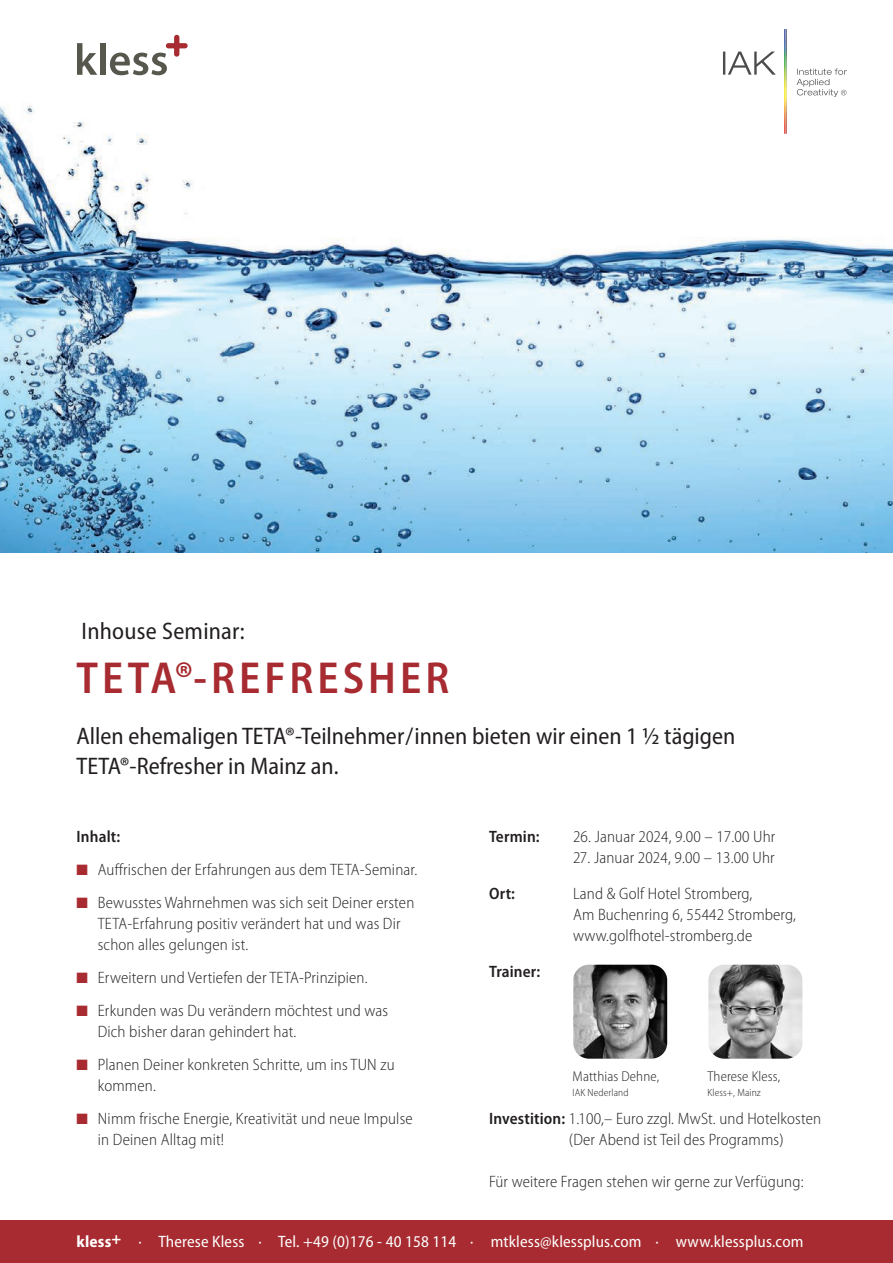
<style>
.page{position:relative;width:893px;height:1263px;background:#fff}
.page>*{position:absolute;margin:0;border:0;box-sizing:border-box;transform-origin:0 0}
.t1{font:600 semi-condensed 45px "Myriad Pro";letter-spacing:.09em;color:#a72b30}
.t2{font:semi-condensed 24px/30px "Myriad Pro";color:#231f20}
.t3{font:300 semi-condensed 16.5px/21px "Myriad Pro";letter-spacing:.01em;color:#231f20}
.t4{font:semi-condensed 16.5px "Myriad Pro";letter-spacing:.01em;color:#fff}
.t5{font:600 semi-condensed 16.5px "Myriad Pro";letter-spacing:.01em;color:#231f20}
.t6{font:300 semi-condensed 14.25px "Myriad Pro";letter-spacing:.01em;color:#231f20}
.t7{font:300 semi-condensed 10.5px "Myriad Pro";letter-spacing:.01em;color:#231f20}
.s1{color:#a72b30}
.s2{font-weight:600}
.s3{font-weight:700}
</style>
<div class="page">
<img style="left:0;top:101px;width:893px;height:452px">
<img style="left:784px;top:29px;width:2px;height:104px">
<svg style="left:723px;top:52px;width:53px;height:23px"></svg>
<svg style="left:796px;top:69px;width:51px;height:28px"></svg>
<div style="left:0;top:1220px;width:893px;height:43px;background:#a72b30"></div>
<img style="left:708px;top:965px;width:94px;height:94px">
<img style="left:573px;top:965px;width:94px;height:94px">
<svg style="left:77px;top:43px;width:20px;height:32px"></svg>
<div style="left:100px;top:43px;width:5px;height:32px;background:#58574e"></div>
<svg style="left:110px;top:35px;width:78px;height:40px"></svg>
<h2 class="t2" style="left:81px;top:617px;width:165px">Inhouse Seminar:</h2>
<h1 class="t1" style="left:77px;top:653px;width:374px">TETA®-REFRESHER</h1>
<h2 class="t2" style="left:77px;top:722px;width:660px">Allen ehemaligen TETA®-Teilnehmer/innen bieten wir einen 1 ½ tägigen<br>TETA®-Refresher in Mainz an.</h2>
<p class="t5" style="left:77px;top:827px;width:45px">Inhalt:</p>
<p class="t3" style="left:77px;top:859px;width:342px"><span class="s1">■</span> Auffrischen der Erfahrungen aus dem TETA-Seminar.</p>
<p class="t3" style="left:98px;top:892px;width:318px;text-indent:-21px"><span class="s1">■</span> Bewusstes Wahrnehmen was sich seit Deiner ersten<br>TETA-Erfahrung positiv verändert hat und was Dir schon alles gelungen ist.</p>
<p class="t3" style="left:77px;top:967px;width:293px"><span class="s1">■</span> Erweitern und Vertiefen der TETA-Prinzipien.</p>
<p class="t3" style="left:98px;top:1000px;width:292px;text-indent:-21px"><span class="s1">■</span> Erkunden was Du verändern möchtest und was<br>Dich bisher daran gehindert hat.</p>
<p class="t3" style="left:98px;top:1054px;width:298px;text-indent:-21px"><span class="s1">■</span> Planen Deiner konkreten Schritte, um ins TUN zu kommen.</p>
<p class="t3" style="left:98px;top:1108px;width:316px;text-indent:-21px"><span class="s1">■</span> Nimm frische Energie, Kreativität und neue Impulse in Deinen Alltag mit!</p>
<p class="t5" style="left:489px;top:827px;width:52px">Termin:</p>
<p class="t3" style="left:573px;top:826px;width:204px">26. Januar 2024, 9.00 – 17.00 Uhr</p>
<p class="t3" style="left:573px;top:847px;width:203px">27. Januar 2024, 9.00 – 13.00 Uhr</p>
<p class="t5" style="left:489px;top:884px;width:28px">Ort:</p>
<p class="t3" style="left:573px;top:883px;width:224px">Land &amp; Golf Hotel Stromberg,<br>Am Buchenring 6, 55442 Stromberg, www.golfhotel-stromberg.de</p>
<p class="t5" style="left:489px;top:962px;width:53px">Trainer:</p>
<p class="t6" style="left:573px;top:1068px;width:88px">Matthias Dehne,</p>
<p class="t7" style="left:573px;top:1086px;width:57px">IAK Nederland</p>
<p class="t6" style="left:708px;top:1068px;width:74px">Therese Kless,</p>
<p class="t7" style="left:708px;top:1086px;width:55px">Kless+, Mainz</p>
<p class="t3" style="left:569px;top:1108px;width:254px;text-indent:-80px"><span class="s2">Investition:</span> 1.100,– Euro zzgl. MwSt. und Hotelkosten (Der Abend ist Teil des Programms)</p>
<p class="t3" style="left:489px;top:1171px;width:316px">Für weitere Fragen stehen wir gerne zur Verfügung:</p>
<p class="t4" style="left:77px;top:1232px;width:728px"><span class="s3">kless</span><sup>+</sup> · Therese Kless · Tel. +49 (0)176 - 40 158 114 · mtkless@klessplus.com · www.klessplus.com</p>
</div>
